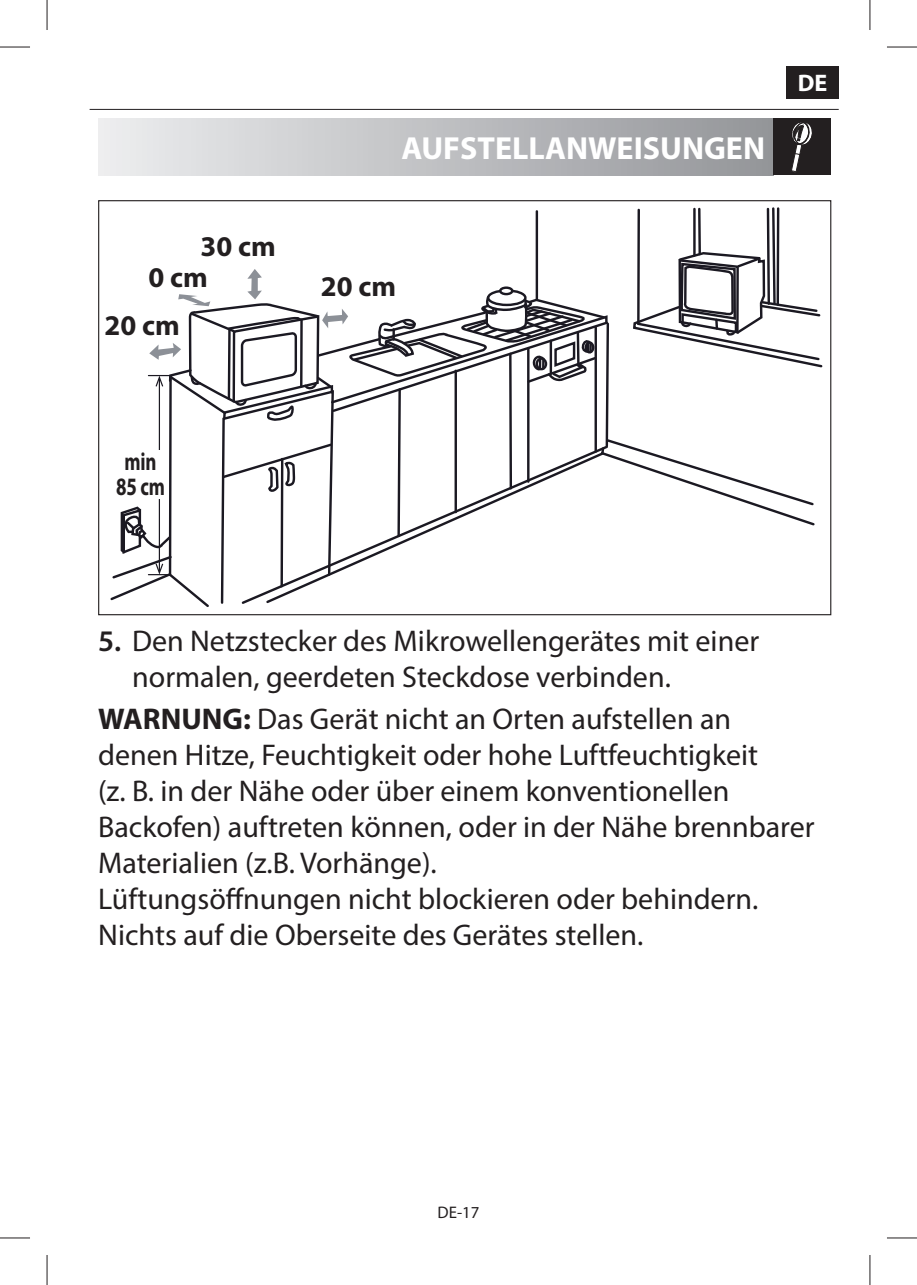
<style>
.page{position:relative;width:917px;height:1285px;background:#fff}
.page>*{position:absolute;margin:0;border:0;box-sizing:border-box;transform-origin:0 0}
.t1{font:700 32px "Myriad Pro";color:#fff}
.t2{font:30px/36px "Myriad Pro";color:#231f20}
.t3{font:700 28.6px/30.4px "Myriad Pro";color:#231f20}
.t4{font:700 25px/25px "Myriad Pro";letter-spacing:-.01em;color:#231f20;text-align:center;scale:.75 1}
.t5{font:700 24px "Myriad Pro";color:#fff}
.t6{font:16.8px "Myriad Pro";color:#231f20}
.s1{font-weight:600}
.s2{font-weight:700}
.s3{color:#fff}
</style>
<div class="page">
<div style="left:785px;top:66px;width:53px;height:32px;background:#231f20"></div>
<hr style="left:90px;top:109px;width:748px;height:1px;background:#231f20">
<div style="left:98px;top:118px;width:674px;height:57px;background:linear-gradient(to right,#ededef,#939599)"></div>
<div style="left:772px;top:118px;width:57px;height:57px;background:#231f20"></div>
<svg style="left:791px;top:122px;width:21px;height:51px"></svg>
<svg style="left:108px;top:207px;width:715px;height:409px"></svg>
<div style="left:114px;top:451px;width:53px;height:48px;background:#fff"></div>
<hr style="left:0;top:47px;width:30px;height:1px;background:#231f20">
<hr style="left:886px;top:47px;width:30px;height:1px;background:#231f20">
<hr style="left:0;top:1237px;width:30px;height:1px;background:#231f20">
<hr style="left:886px;top:1237px;width:30px;height:1px;background:#231f20">
<hr style="left:47px;top:0;width:1px;height:30px;background:#231f20">
<hr style="left:47px;top:1255px;width:1px;height:30px;background:#231f20">
<hr style="left:869px;top:0;width:1px;height:30px;background:#231f20">
<hr style="left:869px;top:1255px;width:1px;height:30px;background:#231f20">
<p class="t3" style="left:148px;top:231px;width:129px;text-indent:52px">30 cm<br>0 cm</p>
<p class="t3" style="left:104px;top:310px;width:77px">20 cm</p>
<p class="t4" style="left:116px;top:448px;width:66px">min<br>85 cm</p>
<p class="t1" style="left:401px;top:136px;width:365px">AUFSTELLANWEISUNGEN</p>
<p class="t5" style="left:797px;top:74px;width:31px">DE</p>
<p class="t3" style="left:321px;top:271px;width:77px">20 cm</p>
<p class="t2" style="left:132px;top:625px;width:628px;text-indent:-34px"><span class="s1">5.</span> Den Netzstecker des Mikrowellengerätes mit einer normalen, geerdeten Steckdose verbinden.</p>
<p class="t2" style="left:98px;top:703px;width:717px"><span class="s2">WARNUNG:</span> Das Gerät nicht an Orten aufstellen an denen Hitze, Feuchtigkeit oder hohe Luftfeuchtigkeit<br>(z. B. in der Nähe oder über einem konventionellen Backofen) auftreten können, oder in der Nähe brennbarer Materialien (z.B. Vorhänge).<br>Lüftungsöffnungen nicht blockieren oder behindern.<br>Nichts auf die Oberseite des Gerätes stellen.</p>
<p class="t6" style="left:437px;top:1206px;width:43px"><span class="s3">D</span>E-17</p>
</div>
